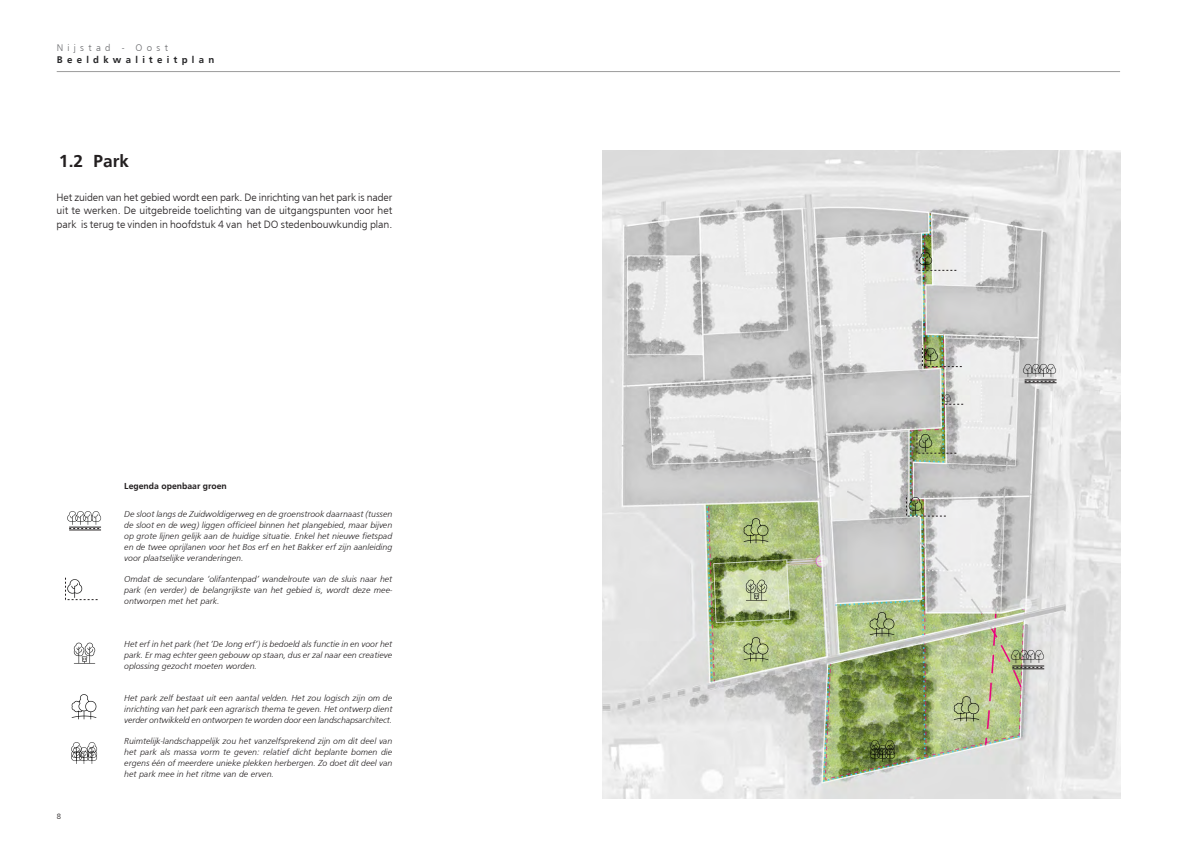
<style>
.page{position:relative;width:1191px;height:842px;background:#fff}
.page>*{position:absolute;margin:0;border:0;box-sizing:border-box;transform-origin:0 0}
.Onderkop_1{font:700 18px "Atelier Dutch";color:#231f20}
.Hoofdtekst{font:300 11px/13.2px "Atelier Dutch";letter-spacing:-.005em;color:#231f20;text-align:justify}
.t1{font:700 10px "Atelier Dutch";letter-spacing:.43em;color:#28282a}
.t2{font:300 10px "Atelier Dutch";letter-spacing:.43em;color:#6c6d70}
.Bijschrift{font:italic 300 9px/10.8px "Atelier Dutch";color:#231f20;text-align:justify}
.Legenda_-_Titel{font:700 9px "Atelier Dutch";color:#231f20}
.t3{font:300 8px "Atelier Dutch";color:#231f20}
</style>
<div class="page">
<hr style="left:57px;top:71px;width:1063px;height:1px;background:#000">
<img style="left:71px;top:742px;width:9px;height:6px">
<img style="left:71px;top:748px;width:3px;height:13px">
<img style="left:74px;top:745px;width:7px;height:3px">
<img style="left:74px;top:748px;width:7px;height:16px">
<img style="left:81px;top:742px;width:16px;height:6px">
<img style="left:81px;top:748px;width:17px;height:16px">
<img style="left:67px;top:511px;width:10px;height:13px">
<img style="left:77px;top:511px;width:8px;height:13px">
<img style="left:85px;top:511px;width:17px;height:13px">
<hr style="left:69px;top:527px;width:32px;height:1px;background:#231f20">
<hr style="left:69px;top:530px;width:32px;height:1px;background:#231f20">
<svg style="left:69px;top:528px;width:31px;height:1px"></svg>
<svg style="left:65px;top:577px;width:33px;height:23px"></svg>
<img style="left:71px;top:694px;width:26px;height:26px">
<img style="left:602px;top:150px;width:518px;height:648px">
<img style="left:738px;top:515px;width:35px;height:29px">
<img style="left:738px;top:634px;width:35px;height:29px">
<img style="left:864px;top:609px;width:35px;height:29px">
<img style="left:949px;top:694px;width:35px;height:28px">
<img style="left:864px;top:737px;width:15px;height:9px">
<img style="left:864px;top:746px;width:8px;height:15px">
<img style="left:872px;top:742px;width:7px;height:4px">
<img style="left:872px;top:746px;width:7px;height:15px">
<img style="left:879px;top:737px;width:22px;height:9px">
<img style="left:879px;top:746px;width:22px;height:15px">
<img style="left:914px;top:431px;width:25px;height:21px">
<img style="left:904px;top:494px;width:25px;height:20px">
<img style="left:920px;top:344px;width:25px;height:21px">
<img style="left:914px;top:248px;width:25px;height:21px">
<svg style="left:916px;top:432px;width:40px;height:22px"></svg>
<svg style="left:906px;top:495px;width:40px;height:22px"></svg>
<svg style="left:922px;top:345px;width:40px;height:22px"></svg>
<svg style="left:916px;top:249px;width:40px;height:22px"></svg>
<svg style="left:941px;top:393px;width:22px;height:11px"></svg>
<img style="left:1005px;top:647px;width:15px;height:16px">
<img style="left:1017px;top:361px;width:45px;height:16px">
<img style="left:1020px;top:647px;width:8px;height:16px">
<img style="left:1033px;top:361px;width:21px;height:16px">
<img style="left:1028px;top:647px;width:21px;height:16px">
<hr style="left:1012px;top:666px;width:32px;height:1px;background:#231f20">
<hr style="left:1024px;top:380px;width:32px;height:1px;background:#231f20">
<hr style="left:1012px;top:669px;width:32px;height:1px;background:#231f20">
<hr style="left:1024px;top:383px;width:32px;height:1px;background:#231f20">
<svg style="left:1012px;top:667px;width:32px;height:1px"></svg>
<svg style="left:1024px;top:381px;width:32px;height:1px"></svg>
<img style="left:741px;top:577px;width:30px;height:26px">
<img style="left:73px;top:642px;width:23px;height:22px">
<p class="t2" style="left:57px;top:43px;width:113px">Nijstad - Oost</p>
<p class="t1" style="left:57px;top:54px;width:159px">Beeldkwaliteitplan</p>
<p class="Onderkop_1" style="left:59px;top:150px;width:71px">1.2 Park</p>
<p class="Hoofdtekst" style="left:57px;top:191px;width:337px">Het zuiden van het gebied wordt een park. De inrichting van het park is nader uit te werken. De uitgebreide toelichting van de uitgangspunten voor het park is terug te vinden in hoofdstuk 4 van het DO stedenbouwkundig plan.</p>
<p class="Legenda_-_Titel" style="left:124px;top:481px;width:104px">Legenda openbaar groen</p>
<p class="t3" style="left:57px;top:811px;width:6px">8</p>
<p class="Bijschrift" style="left:124px;top:509px;width:269px">De sloot langs de Zuidwoldigerweg en de groenstrook daarnaast (tussen de sloot en de weg) liggen officieel binnen het plangebied, maar bijven op grote lijnen gelijk aan de huidige situatie. Enkel het nieuwe fietspad en de twee oprijlanen voor het Bos erf en het Bakker erf zijn aanleiding voor plaatselijke veranderingen.</p>
<p class="Bijschrift" style="left:124px;top:574px;width:269px">Omdat de secundare ‘olifantenpad’ wandelroute van de sluis naar het park (en verder) de belangrijkste van het gebied is, wordt deze mee&shy;ontworpen met het park.</p>
<p class="Bijschrift" style="left:124px;top:638px;width:269px">Het erf in het park (het ‘De Jong erf‘) is bedoeld als functie in en voor het park. Er mag echter geen gebouw op staan, dus er zal naar een creatieve oplossing gezocht moeten worden.</p>
<p class="Bijschrift" style="left:124px;top:692px;width:269px">Het park zelf bestaat uit een aantal velden. Het zou logisch zijn om de inrichting van het park een agrarisch thema te geven. Het ontwerp dient verder ontwikkeld en ontworpen te worden door een landschapsarchitect.</p>
<p class="Bijschrift" style="left:124px;top:736px;width:269px">Ruimtelijk-landschappelijk zou het vanzelfsprekend zijn om dit deel van het park als massa vorm te geven: relatief dicht beplante bomen die ergens één of meerdere unieke plekken herbergen. Zo doet dit deel van het park mee in het ritme van de erven.</p>
</div>
